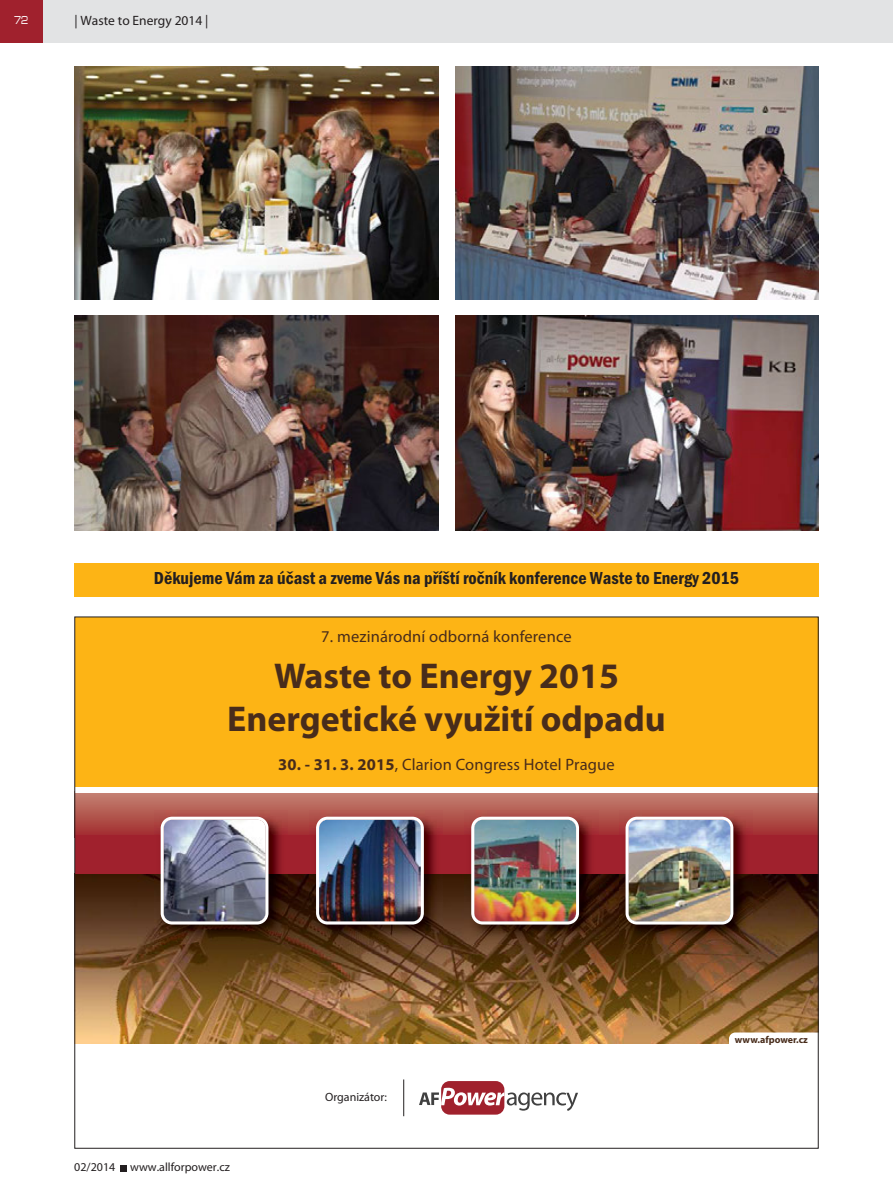
<style>
.page{position:relative;width:893px;height:1191px;background:#fff}
.page>*{position:absolute;margin:0;border:0;box-sizing:border-box;transform-origin:0 0}
.t1{font:700 36px/43.2px "Myriad Pro";color:#482c1b;text-align:center}
.t2{font:18px "Franklin Got Itc TOT Dem Con";color:#231f20}
.t3{font:16.5px "Myriad Pro";letter-spacing:.01em;color:#482c1b}
.t4{font:13.5px "Myriad Pro";color:#231f20}
.t5{font:12px "Myriad Pro";color:#231f20}
.t6{font:500 expanded 12px "Microgramma DOT";color:#fff;scale:.7 1}
.t7{font:700 9.9px "Myriad Pro";color:#482c1b}
.s1{font-weight:700}
</style>
<div class="page">
<div style="left:43px;top:0;width:850px;height:43px;background:#e2e3e4"></div>
<div style="left:0;top:0;width:43px;height:43px;background:#a0212d"></div>
<svg style="left:120px;top:1165px;width:6px;height:6px"></svg>
<div style="left:75px;top:617px;width:743px;height:204px;background:#fdb415"></div>
<img style="left:77px;top:874px;width:739px;height:169px">
<div style="left:441px;top:1081px;width:63px;height:33px;background:#a0212d;border-radius:9px"></div>
<svg style="left:419px;top:1087px;width:159px;height:24px"></svg>
<div style="left:75px;top:791px;width:743px;height:46px;background:linear-gradient(to bottom,#c58675,#a22d2e)"></div>
<div style="left:75px;top:835px;width:743px;height:39px;background:#a0212d"></div>
<img style="left:154px;top:810px;width:134px;height:133px">
<svg style="left:161px;top:816px;width:107px;height:108px;background:#8a8c9f"></svg>
<img style="left:310px;top:810px;width:133px;height:133px">
<img style="left:316px;top:816px;width:108px;height:108px">
<img style="left:465px;top:810px;width:133px;height:133px">
<img style="left:471px;top:816px;width:108px;height:108px">
<img style="left:619px;top:810px;width:133px;height:133px">
<img style="left:625px;top:816px;width:108px;height:108px">
<div style="left:75px;top:787px;width:743px;height:6px;background:#fff"></div>
<hr style="left:403px;top:1079px;width:1px;height:37px;background:#231f20">
<svg style="left:729px;top:1032px;width:87px;height:11px"></svg>
<img style="left:74px;top:67px;width:364px;height:232px">
<img style="left:455px;top:67px;width:364px;height:232px">
<img style="left:74px;top:316px;width:364px;height:214px">
<img style="left:455px;top:316px;width:364px;height:214px">
<div style="left:74px;top:563px;width:745px;height:33px;background:#fdb415"></div>
<p class="t6" style="left:14px;top:13px;width:21px">72</p>
<p class="t4" style="left:74px;top:15px;width:136px">| Waste to Energy 2014 |</p>
<p class="t2" style="left:154px;top:572px;width:586px">Děkujeme Vám za účast a zveme Vás na příští ročník konference Waste to Energy 2015</p>
<p class="t3" style="left:321px;top:630px;width:252px">7. mezinárodní odborná konference</p>
<h1 class="t1" style="left:227px;top:657px;width:440px">Waste to Energy 2015<br>Energetické využití odpadu</h1>
<p class="t3" style="left:278px;top:758px;width:338px"><span class="s1">30. - 31. 3. 2015</span>, Clarion Congress Hotel Prague</p>
<p class="t5" style="left:74px;top:1162px;width:157px">02/2014 www.allforpower.cz</p>
<p class="t5" style="left:325px;top:1092px;width:63px">Organizátor:</p>
<p class="t7" style="left:735px;top:1036px;width:75px">www.afpower.cz</p>
</div>
